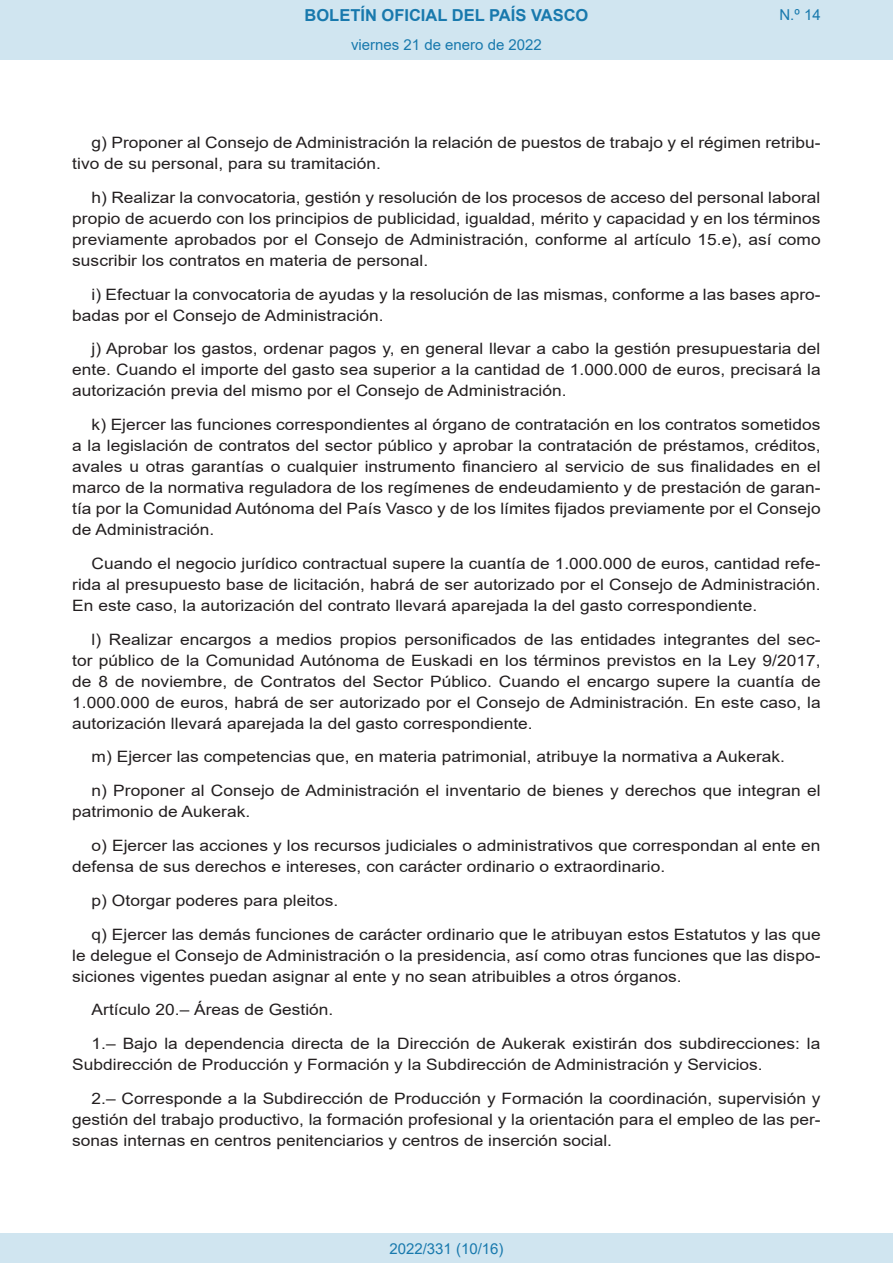
<style>
.page{position:relative;width:893px;height:1263px;background:#fff}
.page>*{position:absolute;margin:0;border:0;box-sizing:border-box;transform-origin:0 0}
.t1{font:700 16.5px "Arial";color:#1879ad}
.BOPVDetalle{font:15.6px/21px "Arial";color:#231f20;text-align:justify;scale:1.11 1}
.Paginacion_Centro{font:15px "Arial";color:#1879ad}
</style>
<div class="page">
<div style="left:0;top:0;width:893px;height:60px;background:#d0e5f0"></div>
<div style="left:0;top:1233px;width:893px;height:30px;background:#d0e5f0"></div>
<p class="t1" style="left:305px;top:3px;width:285px">BOLETÍN OFICIAL DEL PAÍS VASCO</p>
<p class="Paginacion_Centro" style="left:351px;top:35px;width:192px">viernes 21 de enero de 2022</p>
<p class="Paginacion_Centro" style="left:779px;top:5px;width:43px">N.º 14</p>
<p class="BOPVDetalle" style="left:72px;top:132px;width:676px;text-indent:19px">g) Proponer al Consejo de Administración la relación de puestos de trabajo y el régimen retribu&shy;tivo de su personal, para su tramitación.</p>
<p class="BOPVDetalle" style="left:72px;top:187px;width:676px;text-indent:19px">h) Realizar la convocatoria, gestión y resolución de los procesos de acceso del personal laboral propio de acuerdo con los principios de publicidad, igualdad, mérito y capacidad y en los términos previamente aprobados por el Consejo de Administración, conforme al artículo 15.e), así como suscribir los contratos en materia de personal.</p>
<p class="BOPVDetalle" style="left:72px;top:284px;width:676px;text-indent:19px">i) Efectuar la convocatoria de ayudas y la resolución de las mismas, conforme a las bases apro&shy;badas por el Consejo de Administración.</p>
<p class="BOPVDetalle" style="left:72px;top:338px;width:676px;text-indent:19px">j) Aprobar los gastos, ordenar pagos y, en general llevar a cabo la gestión presupuestaria del ente. Cuando el importe del gasto sea superior a la cantidad de 1.000.000 de euros, precisará la autorización previa del mismo por el Consejo de Administración.</p>
<p class="BOPVDetalle" style="left:72px;top:414px;width:676px;text-indent:19px">k) Ejercer las funciones correspondientes al órgano de contratación en los contratos sometidos a la legislación de contratos del sector público y aprobar la contratación de préstamos, créditos, avales u otras garantías o cualquier instrumento financiero al servicio de sus finalidades en el marco de la normativa reguladora de los regímenes de endeudamiento y de prestación de garan&shy;tía por la Comunidad Autónoma del País Vasco y de los límites fijados previamente por el Consejo de Administración.</p>
<p class="BOPVDetalle" style="left:72px;top:553px;width:676px;text-indent:19px">Cuando el negocio jurídico contractual supere la cuantía de 1.000.000 de euros, cantidad refe&shy;rida al presupuesto base de licitación, habrá de ser autorizado por el Consejo de Administración.<br>En este caso, la autorización del contrato llevará aparejada la del gasto correspondiente.</p>
<p class="BOPVDetalle" style="left:72px;top:629px;width:676px;text-indent:19px">l) Realizar encargos a medios propios personificados de las entidades integrantes del sec&shy;tor público de la Comunidad Autónoma de Euskadi en los términos previstos en la Ley 9/2017, de 8 de noviembre, de Contratos del Sector Público. Cuando el encargo supere la cuantía de 1.000.000 de euros, habrá de ser autorizado por el Consejo de Administración. En este caso, la autorización llevará aparejada la del gasto correspondiente.</p>
<p class="BOPVDetalle" style="left:92px;top:746px;width:626px">m) Ejercer las competencias que, en materia patrimonial, atribuye la normativa a Aukerak.</p>
<p class="BOPVDetalle" style="left:72px;top:780px;width:676px;text-indent:19px">n) Proponer al Consejo de Administración el inventario de bienes y derechos que integran el patrimonio de Aukerak.</p>
<p class="BOPVDetalle" style="left:72px;top:835px;width:676px;text-indent:19px">o) Ejercer las acciones y los recursos judiciales o administrativos que correspondan al ente en defensa de sus derechos e intereses, con carácter ordinario o extraordinario.</p>
<p class="BOPVDetalle" style="left:92px;top:890px;width:224px">p) Otorgar poderes para pleitos.</p>
<p class="BOPVDetalle" style="left:72px;top:923px;width:676px;text-indent:19px">q) Ejercer las demás funciones de carácter ordinario que le atribuyan estos Estatutos y las que le delegue el Consejo de Administración o la presidencia, así como otras funciones que las dispo&shy;siciones vigentes puedan asignar al ente y no sean atribuibles a otros órganos.</p>
<p class="BOPVDetalle" style="left:92px;top:999px;width:219px">Artículo 20.– Áreas de Gestión.</p>
<p class="BOPVDetalle" style="left:72px;top:1033px;width:676px;text-indent:19px">1.– Bajo la dependencia directa de la Dirección de Aukerak existirán dos subdirecciones: la<br>Subdirección de Producción y Formación y la Subdirección de Administración y Servicios.</p>
<p class="BOPVDetalle" style="left:72px;top:1088px;width:676px;text-indent:19px">2.– Corresponde a la Subdirección de Producción y Formación la coordinación, supervisión y gestión del trabajo productivo, la formación profesional y la orientación para el empleo de las per&shy;sonas internas en centros penitenciarios y centros de inserción social.</p>
<p class="Paginacion_Centro" style="left:389px;top:1238px;width:116px">2022/331 (10/16)</p>
</div>
